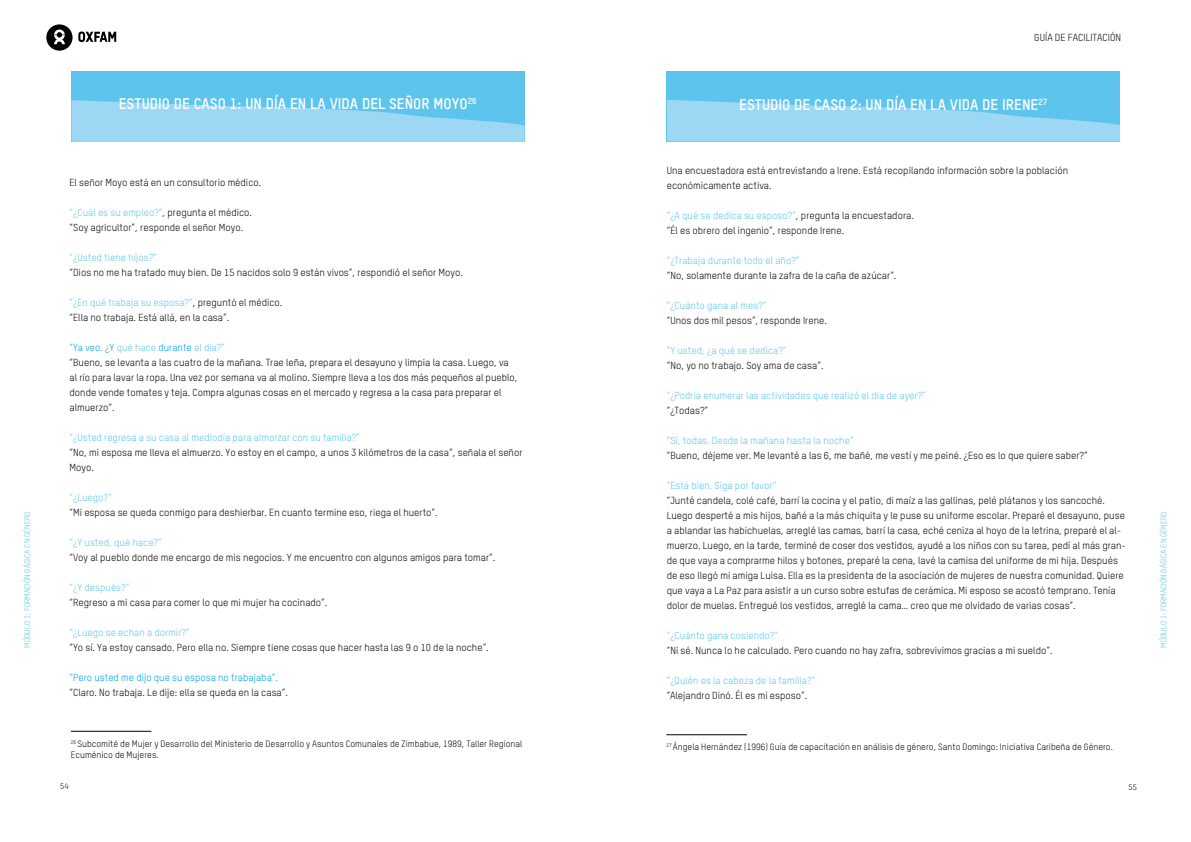
<style>
.page{position:relative;width:1191px;height:842px;background:#fff}
.page>*{position:absolute;margin:0;border:0;box-sizing:border-box;transform-origin:0 0}
.t1{font:700 15px "Oxfam TSTARPRO";color:#fff}
.t2{font:10px/15px "Oxfam TSTARPRO";color:#000}
.t3{font:10px "Oxfam TSTARPRO";color:#5dc5ed}
.t4{font:10px "Oxfam TSTARPRO";color:#009fe3}
.t5{font:9px/10.8px "Oxfam TSTARPRO";color:#000}
.t6{font:8px "Oxfam TSTARPRO";color:#5dc5ed}
.t7{font:8px "Oxfam TSTARPRO";color:#000}
.s1{color:#5dc5ed}
.s2{color:#009fe3}
</style>
<div class="page">
<svg style="left:46px;top:24px;width:70px;height:27px"></svg>
<div style="left:71px;top:71px;width:453px;height:71px;background:#5dc5ed"></div>
<svg style="left:71px;top:100px;width:453px;height:42px"></svg>
<hr style="left:71px;top:731px;width:80px;height:1px;background:#000">
<div style="left:666px;top:71px;width:454px;height:71px;background:#5dc5ed"></div>
<svg style="left:667px;top:100px;width:453px;height:41px"></svg>
<hr style="left:666px;top:734px;width:81px;height:1px;background:#000">
<h1 class="t1" style="left:119px;top:92px;width:359px">ESTUDIO DE CASO 1: UN DÍA EN LA VIDA DEL SEÑOR MOYO<sup>26</sup></h1>
<p class="t2" style="left:1034px;top:29px;width:88px">GUÍA DE FACILITACIÓN</p>
<h1 class="t1" style="left:739px;top:93px;width:309px">ESTUDIO DE CASO 2: UN DÍA EN LA VIDA DE IRENE<sup>27</sup></h1>
<p class="t2" style="left:666px;top:162px;width:403px">Una encuestadora está entrevistando a Irene. Está recopilando información sobre la población económicamente activa.</p>
<p class="t2" style="left:666px;top:207px;width:249px"><span class="s1">“¿A qué se dedica su esposo?”</span>, pregunta la encuestadora. “Él es obrero del ingenio”, responde Irene.</p>
<p class="t3" style="left:666px;top:253px;width:134px">“¿Trabaja durante todo el año?”</p>
<p class="t2" style="left:666px;top:267px;width:231px">“No, solamente durante la zafra de la caña de azúcar”.</p>
<p class="t3" style="left:666px;top:298px;width:101px">“¿Cuánto gana al mes?”</p>
<p class="t2" style="left:666px;top:312px;width:162px">“Unos dos mil pesos”, responde Irene.</p>
<p class="t3" style="left:666px;top:343px;width:121px">“Y usted, ¿a qué se dedica?”</p>
<p class="t2" style="left:666px;top:357px;width:158px">“No, yo no trabajo. Soy ama de casa”.</p>
<p class="t3" style="left:666px;top:388px;width:260px">“¿Podría enumerar las actividades que realizó el día de ayer?”</p>
<p class="t2" style="left:666px;top:402px;width:43px">“¿Todas?”</p>
<p class="t3" style="left:666px;top:433px;width:188px">“Sí, todas. Desde la mañana hasta la noche”</p>
<p class="t2" style="left:666px;top:447px;width:422px">“Bueno, déjeme ver. Me levanté a las 6, me bañé, me vestí y me peiné. ¿Eso es lo que quiere saber?”</p>
<p class="t3" style="left:666px;top:478px;width:111px">“Está bien. Siga por favor”</p>
<p class="t2" style="left:666px;top:492px;width:461px">“Junté candela, colé café, barrí la cocina y el patio, di maíz a las gallinas, pelé plátanos y los sancoché.<br>Luego desperté a mis hijos, bañé a la más chiquita y le puse su uniforme escolar. Preparé el desayuno, puse a ablandar las habichuelas, arreglé las camas, barrí la casa, eché ceniza al hoyo de la letrina, preparé el al&shy;muerzo. Luego, en la tarde, terminé de coser dos vestidos, ayudé a los niños con su tarea, pedí al más gran&shy;de que vaya a comprarme hilos y botones, preparé la cena, lavé la camisa del uniforme de mi hija. Después de eso llegó mi amiga Luisa. Ella es la presidenta de la asociación de mujeres de nuestra comunidad. Quiere que vaya a La Paz para asistir a un curso sobre estufas de cerámica. Mi esposo se acostó temprano. Tenía dolor de muelas. Entregué los vestidos, arreglé la cama… creo que me olvidado de varias cosas”.</p>
<p class="t3" style="left:666px;top:628px;width:113px">“¿Cuánto gana cosiendo?”</p>
<p class="t2" style="left:666px;top:642px;width:387px">“Ni sé. Nunca lo he calculado. Pero cuando no hay zafra, sobrevivimos gracias a mi sueldo”.</p>
<p class="t3" style="left:666px;top:673px;width:150px">“¿Quién es la cabeza de la familia?”</p>
<p class="t2" style="left:666px;top:687px;width:142px">“Alejandro Dinó. Él es mi esposo”.</p>
<p class="t2" style="left:70px;top:174px;width:193px">El señor Moyo está en un consultorio médico.</p>
<p class="t2" style="left:70px;top:204px;width:184px"><span class="s1">“¿Cuál es su empleo?”</span>, pregunta el médico. “Soy agricultor”, responde el señor Moyo.</p>
<p class="t3" style="left:70px;top:250px;width:89px">“¿Usted tiene hijos?”</p>
<p class="t2" style="left:70px;top:264px;width:395px">“Dios no me ha tratado muy bien. De 15 nacidos solo 9 están vivos”, respondió el señor Moyo.</p>
<p class="t2" style="left:70px;top:294px;width:214px"><span class="s1">“¿En qué trabaja su esposa?”</span>, preguntó el médico. “Ella no trabaja. Está allá, en la casa”.</p>
<p class="t2" style="left:70px;top:339px;width:450px"><span class="s2">“Ya veo. ¿Y</span> <span class="s1">qué hace</span> <span class="s2">durante</span> <span class="s1">el día?”<br></span>“Bueno, se levanta a las cuatro de la mañana. Trae leña, prepara el desayuno y limpia la casa. Luego, va al río para lavar la ropa. Una vez por semana va al molino. Siempre lleva a los dos más pequeños al pueblo, donde vende tomates y teja. Compra algunas cosas en el mercado y regresa a la casa para preparar el almuerzo”.</p>
<p class="t3" style="left:70px;top:430px;width:292px">“¿Usted regresa a su casa al mediodía para almorzar con su familia?”</p>
<p class="t2" style="left:70px;top:444px;width:454px">“No, mi esposa me lleva el almuerzo. Yo estoy en el campo, a unos 3 kilómetros de la casa”, señala el señor<br>Moyo.</p>
<p class="t3" style="left:70px;top:490px;width:44px">“¿Luego?”</p>
<p class="t2" style="left:70px;top:504px;width:370px">“Mi esposa se queda conmigo para deshierbar. En cuanto termine eso, riega el huerto”.</p>
<p class="t3" style="left:70px;top:535px;width:94px">“¿Y usted, qué hace?”</p>
<p class="t2" style="left:70px;top:549px;width:427px">“Voy al pueblo donde me encargo de mis negocios. Y me encuentro con algunos amigos para tomar”.</p>
<p class="t3" style="left:70px;top:580px;width:61px">“¿Y después?”</p>
<p class="t2" style="left:70px;top:594px;width:259px">“Regreso a mi casa para comer lo que mi mujer ha cocinado”.</p>
<p class="t3" style="left:70px;top:625px;width:122px">“¿Luego se echan a dormir?”</p>
<p class="t2" style="left:70px;top:639px;width:421px">“Yo sí. Ya estoy cansado. Pero ella no. Siempre tiene cosas que hacer hasta las 9 o 10 de la noche”.</p>
<p class="t4" style="left:70px;top:670px;width:210px">“Pero usted me dijo que su esposa no trabajaba”.</p>
<p class="t2" style="left:70px;top:684px;width:220px">“Claro. No trabaja. Le dije: ella se queda en la casa”.</p>
<p class="t6" style="left:21px;top:647px;width:138px;rotate:-90deg">MÓDULO 1: FORMACIÓN BÁSICA EN GÉNERO</p>
<p class="t6" style="left:1157px;top:647px;width:138px;rotate:-90deg">MÓDULO 1: FORMACIÓN BÁSICA EN GÉNERO</p>
<p class="t5" style="left:71px;top:738px;width:453px"><sup>26</sup> Subcomité de Mujer y Desarrollo del Ministerio de Desarrollo y Asuntos Comunales de Zimbabue, 1989, Taller Regional<br>Ecuménico de Mujeres.</p>
<p class="t5" style="left:666px;top:741px;width:448px"><sup>27</sup> Ángela Hernández (1996) Guía de capacitación en análisis de género, Santo Domingo: Iniciativa Caribeña de Género.</p>
<p class="t7" style="left:60px;top:780px;width:10px">54</p>
<p class="t7" style="left:1128px;top:781px;width:10px">55</p>
</div>
